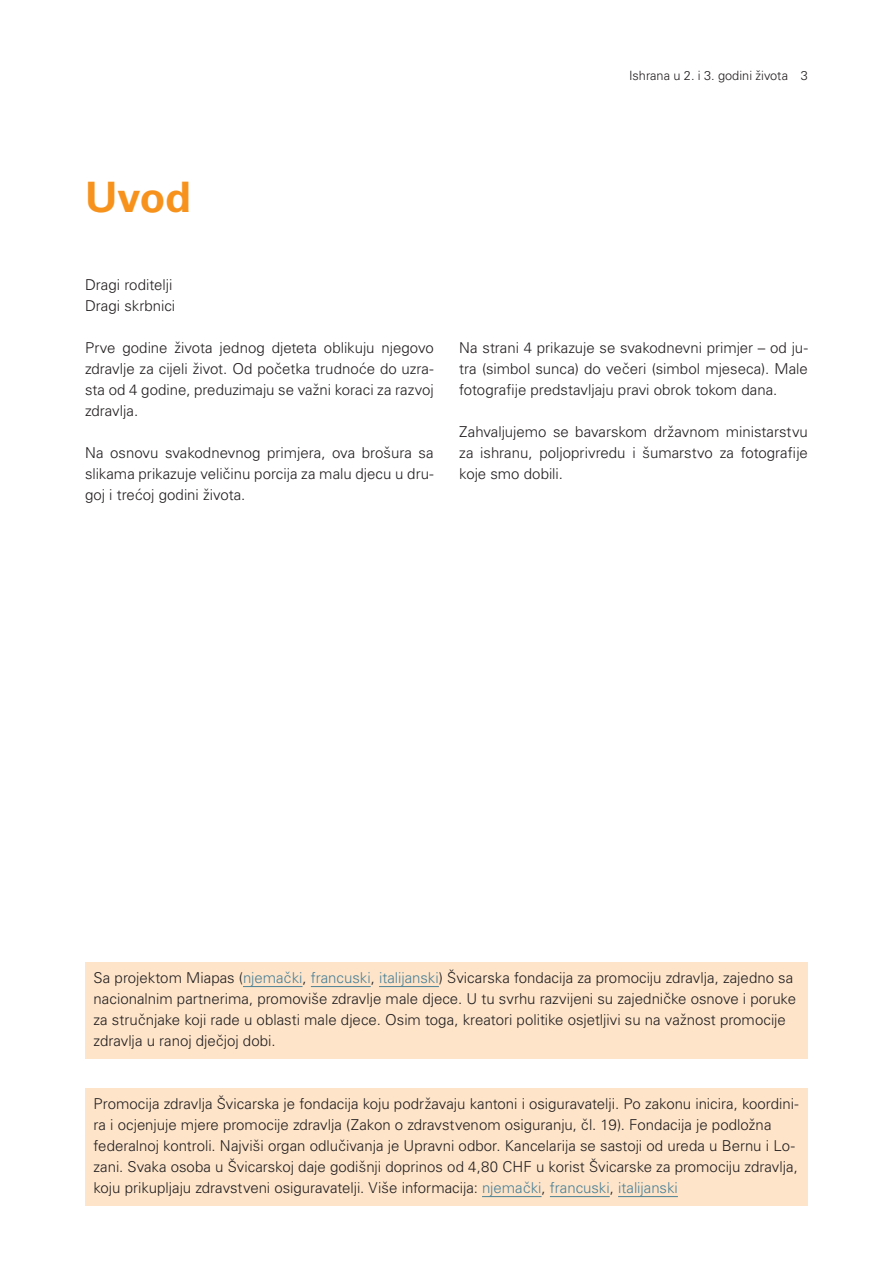
<style>
.page{position:relative;width:893px;height:1263px;background:#fff}
.page>*{position:absolute;margin:0;border:0;box-sizing:border-box;transform-origin:0 0}
.t1{font:700 42px "Univers CE";color:#f7931d}
.t2{font:300 15px/21px "Univers CE";color:#231f20;text-align:justify}
.t3{font:300 12.75px "Univers CE";color:#231f20}
.s1{color:#4a8096}
</style>
<div class="page">
<div style="left:85px;top:1088px;width:723px;height:117px;background:#fee5ca"></div>
<hr style="left:482px;top:1196px;width:60px;height:1px;background:#4a8096">
<hr style="left:550px;top:1196px;width:60px;height:1px;background:#4a8096">
<hr style="left:618px;top:1196px;width:60px;height:1px;background:#4a8096">
<div style="left:85px;top:962px;width:723px;height:96px;background:#fee5ca"></div>
<hr style="left:243px;top:986px;width:59px;height:1px;background:#4a8096">
<hr style="left:311px;top:986px;width:60px;height:1px;background:#4a8096">
<hr style="left:379px;top:986px;width:60px;height:1px;background:#4a8096">
<p class="t3" style="left:629px;top:68px;width:180px">Ishrana u 2. i 3. godini života 3</p>
<h1 class="t1" style="left:85px;top:173px;width:108px">Uvod</h1>
<p class="t2" style="left:85px;top:274px;width:92px">Dragi roditelji<br>Dragi skrbnici</p>
<p class="t2" style="left:85px;top:337px;width:350px">Prve godine života jednog djeteta oblikuju njegovo zdravlje za cijeli život. Od početka trudnoće do uzra&shy;sta od 4 godine, preduzimaju se važni koraci za razvoj zdravlja.</p>
<p class="t2" style="left:85px;top:442px;width:350px">Na osnovu svakodnevnog primjera, ova brošura sa slikama prikazuje veličinu porcija za malu djecu u dru&shy;goj i trećoj godini života.</p>
<p class="t2" style="left:459px;top:337px;width:350px">Na strani 4 prikazuje se svakodnevni primjer – od ju&shy;tra (simbol sunca) do večeri (simbol mjeseca). Male fotografije predstavljaju pravi obrok tokom dana.</p>
<p class="t2" style="left:459px;top:421px;width:350px">Zahvaljujemo se bavarskom državnom ministarstvu za ishranu, poljoprivredu i šumarstvo za fotografije koje smo dobili.</p>
<p class="t2" style="left:94px;top:967px;width:704px;text-align:left">Sa projektom Miapas (<span class="s1">njemački</span>, <span class="s1">francuski</span>, <span class="s1">italijanski</span>) Švicarska fondacija za promociju zdravlja, zajedno sa nacionalnim partnerima, promoviše zdravlje male djece. U tu svrhu razvijeni su zajedničke osnove i poruke za stručnjake koji rade u oblasti male djece. Osim toga, kreatori politike osjetljivi su na važnost promocije zdravlja u ranoj dječjoj dobi.</p>
<p class="t2" style="left:94px;top:1093px;width:707px;text-align:left">Promocija zdravlja Švicarska je fondacija koju podržavaju kantoni i osiguravatelji. Po zakonu inicira, koordini&shy;ra i ocjenjuje mjere promocije zdravlja (Zakon o zdravstvenom osiguranju, čl. 19). Fondacija je podložna federalnoj kontroli. Najviši organ odlučivanja je Upravni odbor. Kancelarija se sastoji od ureda u Bernu i Lo&shy;zani. Svaka osoba u Švicarskoj daje godišnji doprinos od 4,80 CHF u korist Švicarske za promociju zdravlja, koju prikupljaju zdravstveni osiguravatelji. Više informacija: <span class="s1">njemački</span>, <span class="s1">francuski</span>, <span class="s1">italijanski</span></p>
</div>
